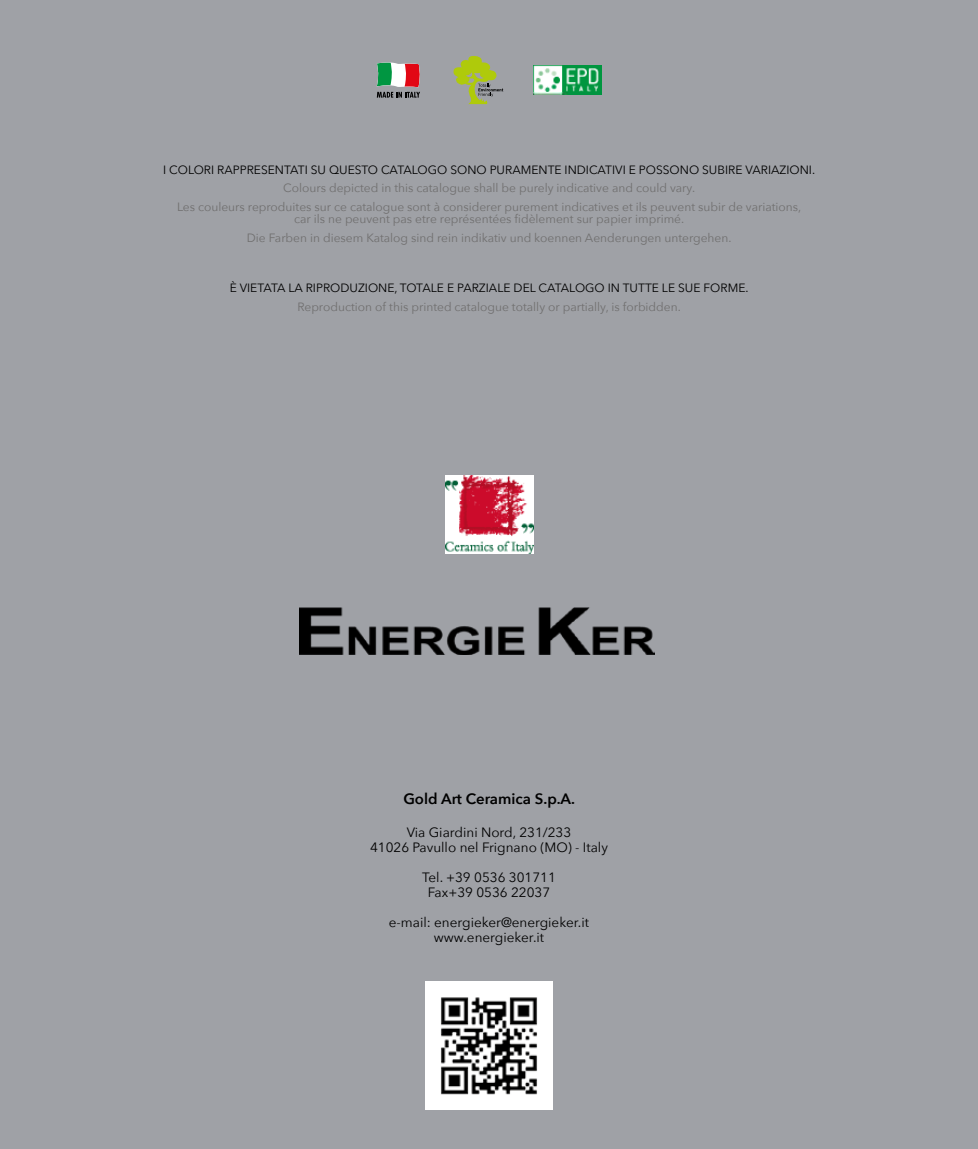
<style>
.page{position:relative;width:978px;height:1149px;background:#fff}
.page>*{position:absolute;margin:0;border:0;box-sizing:border-box;transform-origin:0 0}
.t1{font:600 15px "Avenir Next";color:#000}
.t2{font:13.5px/15px "Avenir Next";color:#000;text-align:center}
.t3{font:12px/18.6px "Avenir Next";color:#706f6f;text-align:center}
.t4{font:12px "Avenir Next";color:#000}
</style>
<div class="page">
<div style="left:0;top:0;width:978px;height:1148px;background:#9fa1a6"></div>
<svg style="left:453px;top:56px;width:50px;height:48px"></svg>
<svg style="left:377px;top:62px;width:43px;height:36px"></svg>
<img style="left:425px;top:981px;width:128px;height:127px">
<img style="left:533px;top:65px;width:69px;height:30px">
<img style="left:445px;top:475px;width:89px;height:78px">
<img style="left:300px;top:607px;width:355px;height:47px">
<p class="t4" style="left:163px;top:159px;width:653px">I COLORI RAPPRESENTATI SU QUESTO CATALOGO SONO PURAMENTE INDICATIVI E POSSONO SUBIRE VARIAZIONI.</p>
<p class="t3" style="left:177px;top:178px;width:626px">Colours depicted in this catalogue shall be purely indicative and could vary.<br>Les couleurs reproduites sur ce catalogue sont à considerer purement indicatives et ils peuvent subir de variations,</p>
<p class="t3" style="left:247px;top:209px;width:486px">car ils ne peuvent pas etre représentées fidèlement sur papier imprimé.<br>Die Farben in diesem Katalog sind rein indikativ und koennen Aenderungen untergehen.</p>
<p class="t4" style="left:230px;top:277px;width:520px">È VIETATA LA RIPRODUZIONE, TOTALE E PARZIALE DEL CATALOGO IN TUTTE LE SUE FORME.</p>
<p class="t3" style="left:297px;top:296px;width:385px">Reproduction of this printed catalogue totally or partially, is forbidden.</p>
<p class="t1" style="left:403px;top:785px;width:173px">Gold Art Ceramica S.p.A.</p>
<p class="t2" style="left:370px;top:823px;width:239px">Via Giardini Nord, 231/233<br>41026 Pavullo nel Frignano (MO) - Italy</p>
<p class="t2" style="left:422px;top:868px;width:135px">Tel. +39 0536 301711<br>Fax+39 0536 22037</p>
<p class="t2" style="left:389px;top:913px;width:202px">e-mail: energieker@energieker.it www.energieker.it</p>
</div>
